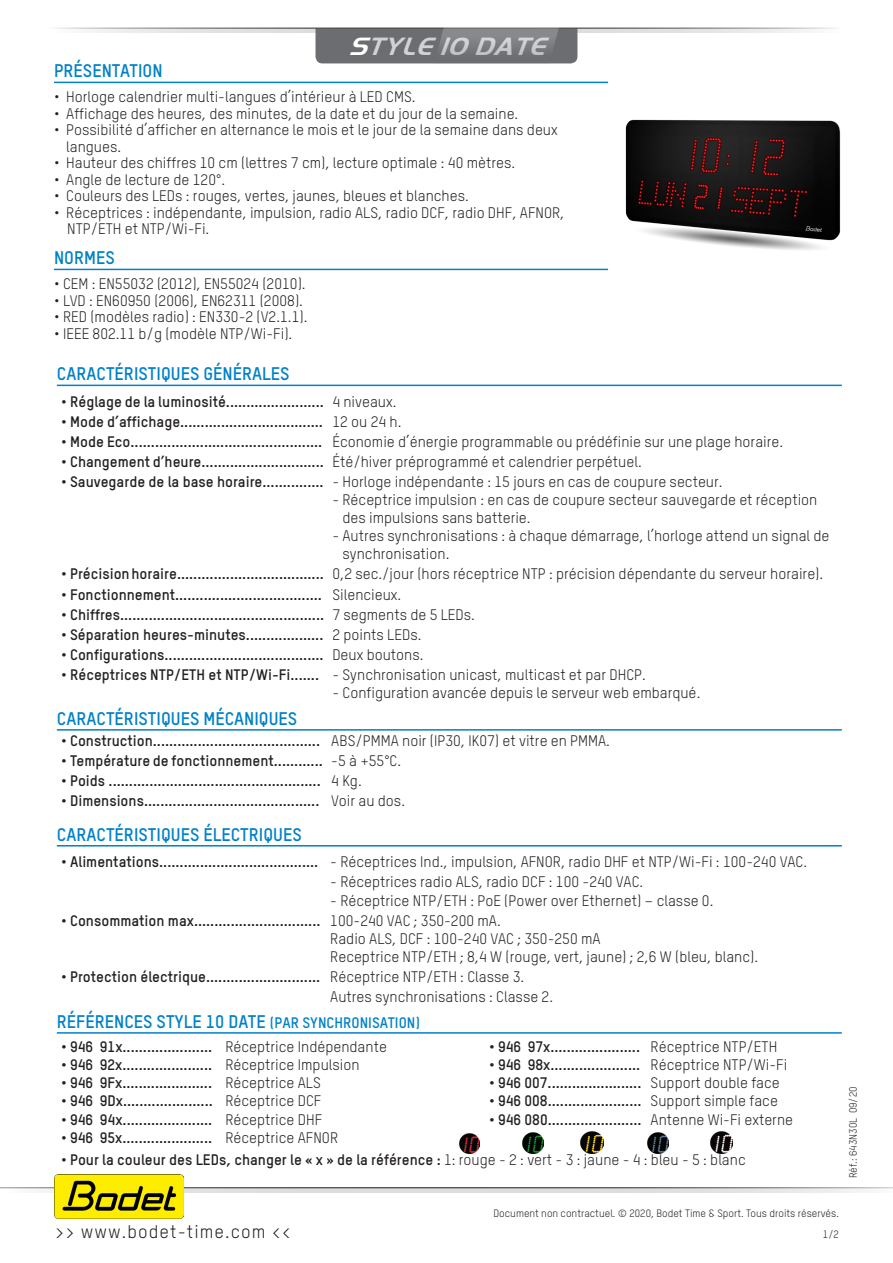
<style>
.page{position:relative;width:893px;height:1263px;background:#fff}
.page>*{position:absolute;margin:0;border:0;box-sizing:border-box;transform-origin:0 0}
.t1{font:italic 700 25.8px "Handel Got D";color:#d1d2d4}
.Titre{font:700 18px "TSTARPRO";color:#0081c8}
.t2{font:18px "TSTARPRO";letter-spacing:.06em;color:#231f20}
.t3{font:15px/18px "TSTARPRO";color:#231f20}
.t4{font:700 15px "TSTARPRO";color:#231f20}
.t5{font:10.5px "TSTARPRO";color:#231f20}
.s1{color:#fff}
.s2{font-weight:400}
.s3{font-weight:700}
.s4{font-size:15px}
</style>
<div class="page">
<svg style="left:88px;top:29px;width:719px;height:4px;background:#e4e5e6"></svg>
<svg style="left:315px;top:27px;width:262px;height:36px;background:#747578"></svg>
<svg style="left:0;top:1188px;width:893px;height:4px;background:#d6d7d9"></svg>
<img style="left:55px;top:1175px;width:129px;height:43px">
<hr style="left:54px;top:82px;width:554px;height:1px;background:#0081c8">
<hr style="left:54px;top:269px;width:554px;height:1px;background:#0081c8">
<hr style="left:57px;top:385px;width:785px;height:1px;background:#0081c8">
<hr style="left:57px;top:729px;width:785px;height:2px;background:#0081c8">
<hr style="left:57px;top:845px;width:785px;height:1px;background:#0081c8">
<hr style="left:57px;top:1032px;width:785px;height:2px;background:#0081c8">
<img style="left:625px;top:119px;width:216px;height:131px">
<img style="left:459px;top:1133px;width:20px;height:21px">
<img style="left:522px;top:1132px;width:21px;height:21px">
<img style="left:581px;top:1131px;width:22px;height:23px">
<img style="left:648px;top:1132px;width:21px;height:22px">
<img style="left:711px;top:1132px;width:21px;height:22px">
<h1 class="t1" style="left:349px;top:30px;width:209px"><span class="s1">S</span>TYLE10DATE</h1>
<p class="Titre" style="left:54px;top:60px;width:110px">PRÉSENTATION</p>
<p class="t3" style="left:54px;top:88px;width:363px">• Horloge calendrier multi-langues d’intérieur à LED CMS.</p>
<p class="t3" style="left:54px;top:104px;width:466px">• Affichage des heures, des minutes, de la date et du jour de la semaine.</p>
<p class="t3" style="left:66px;top:122px;width:493px;line-height:16.5px;text-indent:-12px">• Possibilité d’afficher en alternance le mois et le jour de la semaine dans deux langues.</p>
<p class="t3" style="left:54px;top:154px;width:463px">• Hauteur des chiffres 10 cm (lettres 7 cm), lecture optimale : 40 mètres.</p>
<p class="t3" style="left:54px;top:170px;width:173px">• Angle de lecture de 120°.</p>
<p class="t3" style="left:54px;top:187px;width:416px">• Couleurs des LEDs : rouges, vertes, jaunes, bleues et blanches.</p>
<p class="t3" style="left:54px;top:203px;width:512px">• Réceptrices : indépendante, impulsion, radio ALS, radio DCF, radio DHF, AFNOR,</p>
<p class="t3" style="left:67px;top:220px;width:144px">NTP/ETH et NTP/Wi-Fi.</p>
<p class="Titre" style="left:54px;top:247px;width:62px">NORMES</p>
<p class="t3" style="left:54px;top:275px;width:253px">• CEM : EN55032 (2012), EN55024 (2010).</p>
<p class="t3" style="left:54px;top:291px;width:250px">• LVD : EN60950 (2006), EN62311 (2008).</p>
<p class="t3" style="left:54px;top:308px;width:255px">• RED (modèles radio) : EN330-2 (V2.1.1).</p>
<p class="t3" style="left:54px;top:324px;width:240px">• IEEE 802.11 b/g (modèle NTP/Wi-Fi).</p>
<p class="Titre" style="left:57px;top:363px;width:234px">CARACTÉRISTIQUES GÉNÉRALES</p>
<p class="t4" style="left:61px;top:392px;width:337px">• Réglage de la luminosité........................ <span class="s2">4 niveaux.</span></p>
<p class="t4" style="left:61px;top:412px;width:342px">• Mode d’affichage................................... <span class="s2">12 ou 24 h.</span></p>
<p class="t3" style="left:61px;top:433px;width:724px"><span class="s3">• Mode Eco...............................................</span> Économie d’énergie programmable ou prédéfinie sur une plage horaire.</p>
<p class="t4" style="left:61px;top:452px;width:582px">• Changement d’heure.............................. <span class="s2">Été/hiver préprogrammé et calendrier perpétuel.</span></p>
<p class="t3" style="left:61px;top:473px;width:663px"><span class="s3">• Sauvegarde de la base horaire...............</span> - Horloge indépendante : 15 jours en cas de coupure secteur.</p>
<p class="t3" style="left:342px;top:491px;width:476px;text-indent:-10px">- Réceptrice impulsion : en cas de coupure secteur sauvegarde et réception des impulsions sans batterie.</p>
<p class="t3" style="left:342px;top:527px;width:489px;text-indent:-10px">- Autres synchronisations : à chaque démarrage, l’horloge attend un signal de synchronisation.</p>
<p class="t3" style="left:61px;top:565px;width:764px"><span class="s3">• Précision horaire....................................</span> 0,2 sec./jour (hors réceptrice NTP : précision dépendante du serveur horaire).</p>
<p class="t4" style="left:61px;top:585px;width:342px">• Fonctionnement.................................... <span class="s2">Silencieux.</span></p>
<p class="t4" style="left:61px;top:605px;width:415px">• Chiffres.................................................. <span class="s2">7 segments de 5 LEDs.</span></p>
<p class="t4" style="left:61px;top:625px;width:362px">• Séparation heures-minutes................... <span class="s2">2 points LEDs.</span></p>
<p class="t4" style="left:61px;top:645px;width:364px">• Configurations....................................... <span class="s2">Deux boutons.</span></p>
<p class="t3" style="left:61px;top:665px;width:586px"><span class="s3">• Réceptrices NTP/ETH et NTP/Wi-Fi.......</span> - Synchronisation unicast, multicast et par DHCP.</p>
<p class="t3" style="left:332px;top:683px;width:369px">- Configuration avancée depuis le serveur web embarqué.</p>
<p class="Titre" style="left:57px;top:707px;width:242px">CARACTÉRISTIQUES MÉCANIQUES</p>
<p class="t4" style="left:61px;top:731px;width:550px">• Construction......................................... <span class="s2">ABS/PMMA noir (IP30, IK07) et vitre en PMMA.</span></p>
<p class="t4" style="left:61px;top:751px;width:342px">• Température de fonctionnement............ <span class="s2">-5 à +55°C.</span></p>
<p class="t4" style="left:61px;top:771px;width:302px">• Poids .................................................... <span class="s2">4 Kg.</span></p>
<p class="t4" style="left:61px;top:792px;width:345px">• Dimensions........................................... <span class="s2">Voir au dos.</span></p>
<p class="Titre" style="left:57px;top:823px;width:246px">CARACTÉRISTIQUES ÉLECTRIQUES</p>
<p class="t3" style="left:61px;top:852px;width:747px"><span class="s3">• Alimentations.......................................</span> - Réceptrices Ind., impulsion, AFNOR, radio DHF et NTP/Wi-Fi : 100-240 VAC.</p>
<p class="t3" style="left:330px;top:872px;width:314px">- Réceptrices radio ALS, radio DCF : 100 -240 VAC.</p>
<p class="t3" style="left:330px;top:891px;width:385px">- Réceptrice NTP/ETH : PoE (Power over Ethernet) – classe 0.</p>
<p class="t3" style="left:330px;top:912px;width:429px;text-indent:-269px"><span class="s3">• Consommation max...............................</span> 100-240 VAC ; 350-200 mA.<br>Radio ALS, DCF : 100-240 VAC ; 350-250 mA<br>Receptrice NTP/ETH ; 8,4 W (rouge, vert, jaune) ; 2,6 W (bleu, blanc).</p>
<p class="t3" style="left:330px;top:967px;width:224px;line-height:19.5px;text-indent:-269px"><span class="s3">• Protection électrique............................</span> Réceptrice NTP/ETH : Classe 3.<br>Autres synchronisations : Classe 2.</p>
<p class="Titre" style="left:57px;top:1010px;width:365px">RÉFÉRENCES STYLE 10 DATE <span class="s4">(PAR SYNCHRONISATION)</span></p>
<p class="t4" style="left:61px;top:1037px;width:327px">• 946 91x...................... <span class="s2">Réceptrice Indépendante</span></p>
<p class="t4" style="left:489px;top:1037px;width:290px">• 946 97x...................... <span class="s2">Réceptrice NTP/ETH</span></p>
<p class="t4" style="left:61px;top:1055px;width:300px">• 946 92x...................... <span class="s2">Réceptrice Impulsion</span></p>
<p class="t4" style="left:489px;top:1055px;width:300px">• 946 98x...................... <span class="s2">Réceptrice NTP/Wi-Fi</span></p>
<p class="t4" style="left:61px;top:1073px;width:261px">• 946 9Fx...................... <span class="s2">Réceptrice ALS</span></p>
<p class="t4" style="left:489px;top:1073px;width:292px">• 946 007....................... <span class="s2">Support double face</span></p>
<p class="t4" style="left:61px;top:1092px;width:262px">• 946 9Dx...................... <span class="s2">Réceptrice DCF</span></p>
<p class="t4" style="left:489px;top:1092px;width:290px">• 946 008....................... <span class="s2">Support simple face</span></p>
<p class="t4" style="left:61px;top:1110px;width:263px">• 946 94x...................... <span class="s2">Réceptrice DHF</span></p>
<p class="t4" style="left:489px;top:1110px;width:306px">• 946 080....................... <span class="s2">Antenne Wi-Fi externe</span></p>
<p class="t4" style="left:61px;top:1128px;width:279px">• 946 95x...................... <span class="s2">Réceptrice AFNOR</span></p>
<p class="t4" style="left:61px;top:1150px;width:686px">• Pour la couleur des LEDs, changer le « x » de la référence : <span class="s2">1: rouge - 2 : vert - 3 : jaune - 4 : bleu - 5 : blanc</span></p>
<p class="t5" style="left:847px;top:1178px;width:93px;rotate:-90deg">Réf.: 643N30L 09/20</p>
<p class="t2" style="left:55px;top:1220px;width:237px">&gt;&gt; www.bodet-time.com &lt;&lt;</p>
<p class="t5" style="left:493px;top:1207px;width:347px">Document non contractuel. © 2020, Bodet Time &amp; Sport. Tous droits réservés.</p>
<p class="t5" style="left:823px;top:1228px;width:18px">1/2</p>
</div>
